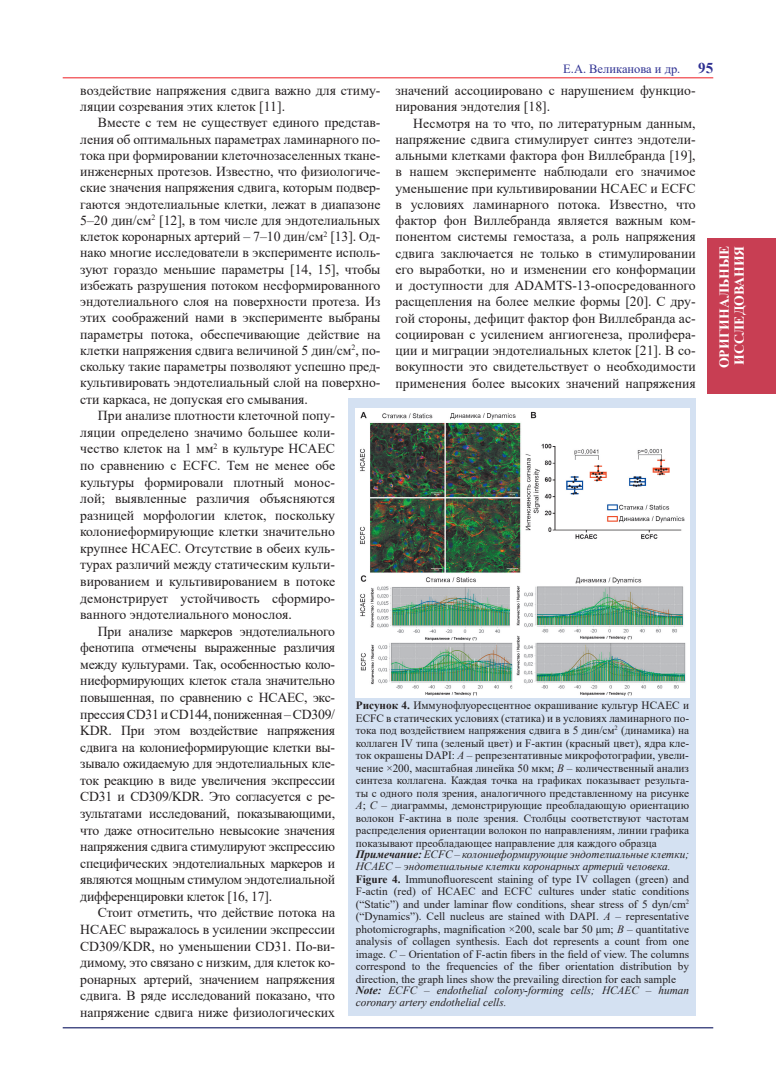
<style>
.page{position:relative;width:776px;height:1088px;background:#fff}
.page>*{position:absolute;margin:0;border:0;box-sizing:border-box;transform-origin:0 0}
.t1{font:13.75px/16.2px "Times New Roman";letter-spacing:-.005em;color:#231f20}
.t2{font:700 13.75px/15px "Times New Roman";color:#fff}
.t3{font:12.5px "Times New Roman";color:#2e3092}
.t4{font:11.25px/12.5px "Times New Roman";color:#231f20;text-align:justify}
.t5{font:italic 11.25px/11.2px "Times New Roman";color:#231f20}
.s1{font-weight:700;font-size:15px}
.s2{font-weight:700}
.s3{font-style:italic}
</style>
<div class="page">
<div style="left:707px;top:238px;width:69px;height:156px;background:#c83e53"></div>
<hr style="left:63px;top:78px;width:650px;height:1px;background:#ee1d23">
<hr style="left:63px;top:1027px;width:650px;height:1px;background:#283071">
<div style="left:348px;top:398px;width:348px;height:618px;background:#d4e1f2"></div>
<img style="left:356px;top:409px;width:333px;height:288px">
<p class="t3" style="left:563px;top:60px;width:152px">Е.А. Великанова и др. <span class="s1">95</span></p>
<p class="t1" style="left:395px;top:82px;width:302px">значений ассоциировано с нарушением функцио&shy;нирования эндотелия [18].</p>
<p class="t1" style="left:395px;top:114px;width:302px;text-align:justify;text-indent:18px">Несмотря на то что, по литературным данным, напряжение сдвига стимулирует синтез эндотели&shy;альными клетками фактора фон Виллебранда [19], в нашем эксперименте наблюдали его значимое уменьшение при культивировании HCAEC и ECFC в условиях ламинарного потока. Известно, что фактор фон Виллебранда является важным ком&shy;понентом системы гемостаза, а роль напряжения сдвига заключается не только в стимулировании его выработки, но и изменении его конформации и доступности для ADAMTS-13-опосредованного расщепления на более мелкие формы [20]. С дру&shy;гой стороны, дефицит фактор фон Виллебранда ас&shy;социирован с усилением ангиогенеза, пролифера&shy;ции и миграции эндотелиальных клеток [21]. В со&shy;вокупности это свидетельствует о необходимости применения более высоких значений напряжения</p>
<p class="t1" style="left:80px;top:82px;width:302px">воздействие напряжения сдвига важно для стиму&shy;ляции созревания этих клеток [11].</p>
<p class="t1" style="left:98px;top:114px;width:284px">Вместе с тем не существует единого представ-</p>
<p class="t1" style="left:80px;top:130px;width:302px">ления об оптимальных параметрах ламинарного по-</p>
<p class="t1" style="left:80px;top:147px;width:302px">тока при формировании клеточнозаселенных ткане-</p>
<p class="t1" style="left:80px;top:163px;width:302px">инженерных протезов. Известно, что физиологиче-</p>
<p class="t1" style="left:80px;top:179px;width:302px">ские значения напряжения сдвига, которым подвер-</p>
<p class="t1" style="left:80px;top:195px;width:302px">гаются эндотелиальные клетки, лежат в диапазоне</p>
<p class="t1" style="left:80px;top:212px;width:302px">5–20 дин/см<sup>2</sup> [12], в том числе для эндотелиальных</p>
<p class="t1" style="left:80px;top:228px;width:302px">клеток коронарных артерий – 7–10 дин/см<sup>2</sup> [13]. Од-</p>
<p class="t1" style="left:80px;top:244px;width:302px">нако многие исследователи в эксперименте исполь-</p>
<p class="t1" style="left:80px;top:260px;width:302px">зуют гораздо меньшие параметры [14, 15], чтобы</p>
<p class="t1" style="left:80px;top:277px;width:302px">избежать разрушения потоком несформированного</p>
<p class="t1" style="left:80px;top:293px;width:302px">эндотелиального слоя на поверхности протеза. Из</p>
<p class="t1" style="left:80px;top:309px;width:302px">этих соображений нами в эксперименте выбраны</p>
<p class="t1" style="left:80px;top:325px;width:302px">параметры потока, обеспечивающие действие на</p>
<p class="t1" style="left:80px;top:342px;width:302px">клетки напряжения сдвига величиной 5 дин/см<sup>2</sup>, по-</p>
<p class="t1" style="left:80px;top:358px;width:302px">скольку такие параметры позволяют успешно пред-</p>
<p class="t1" style="left:80px;top:374px;width:302px">культивировать эндотелиальный слой на поверхно-</p>
<p class="t1" style="left:80px;top:391px;width:229px">сти каркаса, не допуская его смывания.</p>
<p class="t1" style="left:98px;top:407px;width:239px">При анализе плотности клеточной попу-</p>
<p class="t1" style="left:80px;top:424px;width:256px">ляции определено значимо большее коли-</p>
<p class="t1" style="left:80px;top:440px;width:256px">чество клеток на 1 мм<sup>2</sup> в культуре HCAEC</p>
<p class="t1" style="left:80px;top:457px;width:256px">по сравнению с ECFC. Тем не менее обе</p>
<p class="t1" style="left:80px;top:473px;width:256px">культуры формировали плотный монос-</p>
<p class="t1" style="left:80px;top:490px;width:256px">лой; выявленные различия объясняются</p>
<p class="t1" style="left:80px;top:506px;width:256px">разницей морфологии клеток, поскольку</p>
<p class="t1" style="left:80px;top:523px;width:256px">колониеформирующие клетки значительно</p>
<p class="t1" style="left:80px;top:540px;width:256px">крупнее HCAEC. Отсутствие в обеих куль-</p>
<p class="t1" style="left:80px;top:556px;width:256px">турах различий между статическим культи-</p>
<p class="t1" style="left:80px;top:573px;width:256px">вированием и культивированием в потоке</p>
<p class="t1" style="left:80px;top:589px;width:256px">демонстрирует устойчивость сформиро-</p>
<p class="t1" style="left:80px;top:606px;width:213px">ванного эндотелиального монослоя.</p>
<p class="t1" style="left:98px;top:622px;width:239px">При анализе маркеров эндотелиального</p>
<p class="t1" style="left:80px;top:639px;width:256px">фенотипа отмечены выраженные различия</p>
<p class="t1" style="left:80px;top:656px;width:256px">между культурами. Так, особенностью коло-</p>
<p class="t1" style="left:80px;top:672px;width:256px">ниеформирующих клеток стала значительно</p>
<p class="t1" style="left:80px;top:689px;width:256px">повышенная, по сравнению с HCAEC, экс-</p>
<p class="t1" style="left:80px;top:705px;width:256px">прессия CD31 и CD144, пониженная – CD309/</p>
<p class="t1" style="left:80px;top:722px;width:256px">KDR. При этом воздействие напряжения</p>
<p class="t1" style="left:80px;top:738px;width:256px">сдвига на колониеформирующие клетки вы-</p>
<p class="t1" style="left:80px;top:755px;width:256px">зывало ожидаемую для эндотелиальных кле-</p>
<p class="t1" style="left:80px;top:772px;width:256px">ток реакцию в виде увеличения экспрессии</p>
<p class="t1" style="left:80px;top:788px;width:256px">CD31 и CD309/KDR. Это согласуется с ре-</p>
<p class="t1" style="left:80px;top:805px;width:256px">зультатами исследований, показывающими,</p>
<p class="t1" style="left:80px;top:821px;width:256px">что даже относительно невысокие значения</p>
<p class="t1" style="left:80px;top:838px;width:256px">напряжения сдвига стимулируют экспрессию</p>
<p class="t1" style="left:80px;top:854px;width:256px">специфических эндотелиальных маркеров и</p>
<p class="t1" style="left:80px;top:871px;width:256px">являются мощным стимулом эндотелиальной</p>
<p class="t1" style="left:80px;top:888px;width:193px">дифференцировки клеток [16, 17].</p>
<p class="t1" style="left:98px;top:904px;width:239px">Стоит отметить, что действие потока на</p>
<p class="t1" style="left:80px;top:921px;width:256px">HCAEC выражалось в усилении экспрессии</p>
<p class="t1" style="left:80px;top:937px;width:256px">CD309/KDR, но уменьшении CD31. По-ви-</p>
<p class="t1" style="left:80px;top:954px;width:256px">димому, это связано с низким, для клеток ко-</p>
<p class="t1" style="left:80px;top:970px;width:256px">ронарных артерий, значением напряжения</p>
<p class="t1" style="left:80px;top:987px;width:256px">сдвига. В ряде исследований показано, что</p>
<p class="t1" style="left:80px;top:1004px;width:256px">напряжение сдвига ниже физиологических</p>
<p class="t4" style="left:356px;top:699px;width:335px"><span class="s2">Рисунок 4.</span> Иммунофлуоресцентное окрашивание культур HCAEC и ECFC в статических условиях (статика) и в условиях ламинарного по&shy;тока под воздействием напряжения сдвига в 5 дин/см<sup>2</sup> (динамика) на коллаген IV типа (зеленый цвет) и F-актин (красный цвет), ядра кле&shy;ток окрашены DAPI: <span class="s3">А</span> – репрезентативные микрофотографии, увели&shy;чение ×200, масштабная линейка 50 мкм; <span class="s3">B</span> – количественный анализ синтеза коллагена. Каждая точка на графиках показывает результа&shy;ты с одного поля зрения, аналогичного представленному на рисунке <span class="s3">А</span>; <span class="s3">C</span> – диаграммы, демонстрирующие преобладающую ориентацию волокон F-актина в поле зрения. Столбцы соответствуют частотам распределения ориентации волокон по направлениям, линии графика показывают преобладающее направление для каждого образца</p>
<p class="t4" style="left:356px;top:872px;width:335px"><span class="s2">Figure 4.</span> Immunofluorescent staining of type IV collagen (green) and F-actin (red) of HCAEC and ECFC cultures under static conditions (“Static”) and under laminar flow conditions, shear stress of 5 dyn/cm<sup>2 </sup>(“Dynamics”). Cell nucleus are stained with DAPI. <span class="s3">A</span> – representative photomicrographs, magnification ×200, scale bar 50 μm; <span class="s3">B</span> – quantitative analysis of collagen synthesis. Each dot represents a count from one image. <span class="s3">C</span> – Orientation of F-actin fibers in the field of view. The columns correspond to the frequencies of the fiber orientation distribution by direction, the graph lines show the prevailing direction for each sample</p>
<p class="t5" style="left:356px;top:849px;width:335px"><span class="s2">Примечание:</span> ECFC – колониеформирующие эндотелиальные клетки;<br>HCAEC – эндотелиальные клетки коронарных артерий человека.</p>
<p class="t5" style="left:356px;top:985px;width:335px"><span class="s2">Note:</span> ECFC – endothelial colony-forming cells; HCAEC – human coronary artery endothelial cells.</p>
<p class="t2" style="left:716px;top:368px;width:124px;rotate:-90deg">ОРИГИНАЛЬНЫЕ<br>ИССЛЕДОВАНИЯ</p>
</div>
